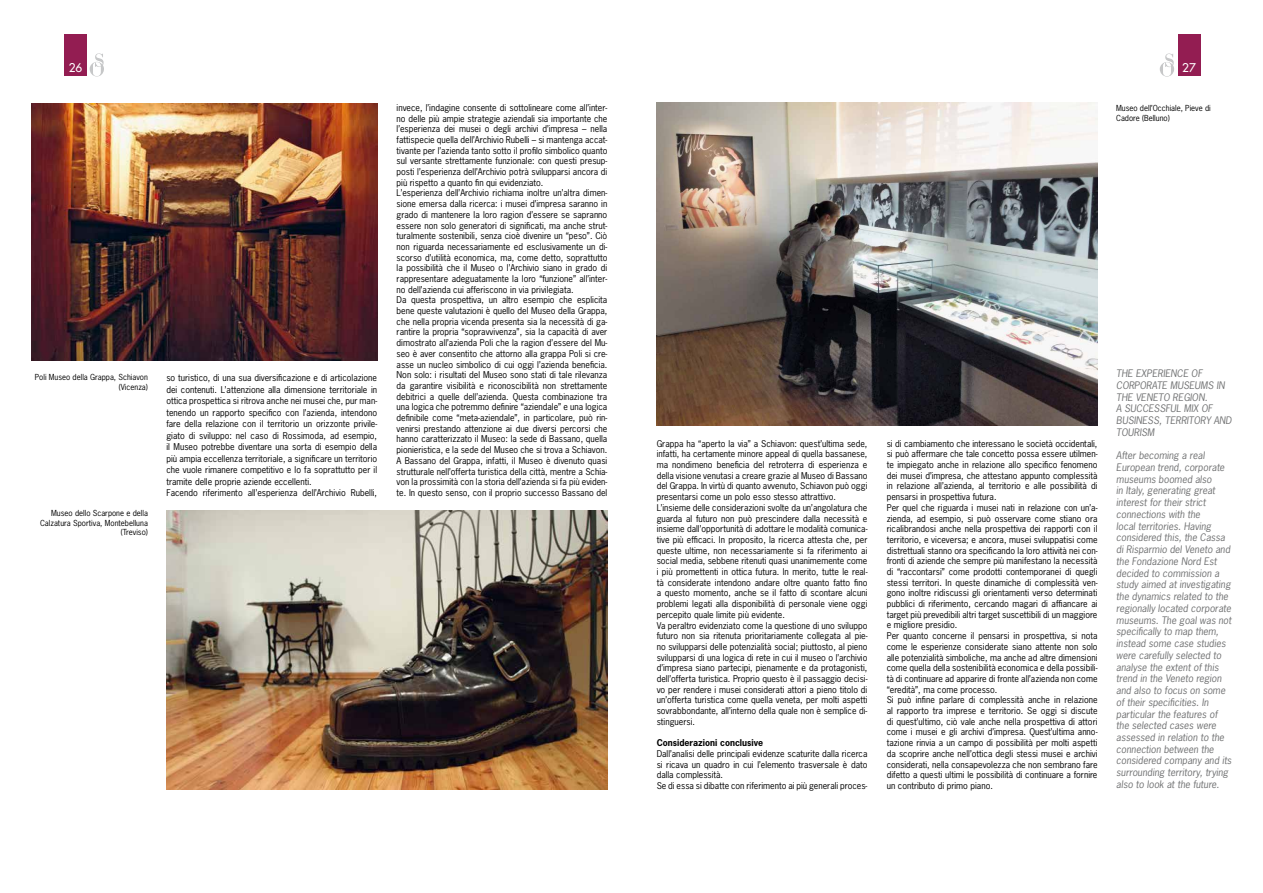
<style>
.page{position:relative;width:1263px;height:893px;background:#fff}
.page>*{position:absolute;margin:0;border:0;box-sizing:border-box;transform-origin:0 0}
.t1{font:11.7px "Futura";color:#fff}
.t2{font:italic 9.75px/11.7px "News Gothic Std";color:#707172}
.t3{font:8.85px/10.6px "News Gothic Std";color:#000}
.t4{font:7.8px/9.4px "News Gothic Std";color:#000;text-align:right}
.s1{font-weight:700}
</style>
<div class="page">
<div style="left:1178px;top:35px;width:22px;height:41px;background:#931d52"></div>
<svg style="left:1160px;top:53px;width:14px;height:24px"></svg>
<img style="left:657px;top:103px;width:441px;height:323px">
<svg style="left:90px;top:53px;width:14px;height:23px"></svg>
<div style="left:64px;top:35px;width:23px;height:41px;background:#931d52"></div>
<img style="left:32px;top:104px;width:345px;height:256px">
<img style="left:166px;top:510px;width:441px;height:279px">
<p class="t1" style="left:69px;top:60px;width:15px">26</p>
<p class="t4" style="left:35px;top:373px;width:115px">Poli Museo della Grappa, Schiavon (Vicenza)</p>
<p class="t4" style="left:40px;top:508px;width:109px">Museo dello Scarpone e della<br>Calzatura Sportiva, Montebelluna (Treviso)</p>
<p class="t3" style="left:166px;top:372px;width:212px;line-height:11.6px">so turistico, di una sua diversificazione e di articolazione dei contenuti. L’attenzione alla dimensione territoriale in ottica prospettica si ritrova anche nei musei che, pur man&shy;tenendo un rapporto specifico con l’azienda, intendono fare della relazione con il territorio un orizzonte privile&shy;giato di sviluppo: nel caso di Rossimoda, ad esempio, il Museo potrebbe diventare una sorta di esempio della più ampia eccellenza territoriale, a significare un territorio che vuole rimanere competitivo e lo fa soprattutto per il tramite delle proprie aziende eccellenti.<br>Facendo riferimento all’esperienza dell’Archivio Rubelli,</p>
<p class="t3" style="left:397px;top:102px;width:212px">invece, l’indagine consente di sottolineare come all’inter&shy;no delle più ampie strategie aziendali sia importante che l’esperienza dei musei o degli archivi d’impresa – nella fattispecie quella dell’Archivio Rubelli – si mantenga accat&shy;tivante per l’azienda tanto sotto il profilo simbolico quanto sul versante strettamente funzionale: con questi presup&shy;posti l’esperienza dell’Archivio potrà svilupparsi ancora di più rispetto a quanto fin qui evidenziato.<br>L’esperienza dell’Archivio richiama inoltre un’altra dimen&shy;sione emersa dalla ricerca: i musei d’impresa saranno in grado di mantenere la loro ragion d’essere se sapranno essere non solo generatori di significati, ma anche strut&shy;turalmente sostenibili, senza cioè divenire un “peso”. Ciò non riguarda necessariamente ed esclusivamente un di&shy;scorso d’utilità economica, ma, come detto, soprattutto la possibilità che il Museo o l’Archivio siano in grado di rappresentare adeguatamente la loro “funzione” all’inter&shy;no dell’azienda cui afferiscono in via privilegiata.<br>Da questa prospettiva, un altro esempio che esplicita bene queste valutazioni è quello del Museo della Grappa, che nella propria vicenda presenta sia la necessità di ga&shy;rantire la propria “sopravvivenza”, sia la capacità di aver dimostrato all’azienda Poli che la ragion d’essere del Mu&shy;seo è aver consentito che attorno alla grappa Poli si cre&shy;asse un nucleo simbolico di cui oggi l’azienda beneficia.<br>Non solo: i risultati del Museo sono stati di tale rilevanza da garantire visibilità e riconoscibilità non strettamente debitrici a quelle dell’azienda. Questa combinazione tra una logica che potremmo definire “aziendale” e una logica definibile come “meta-aziendale”, in particolare, può rin&shy;venirsi prestando attenzione ai due diversi percorsi che hanno caratterizzato il Museo: la sede di Bassano, quella pionieristica, e la sede del Museo che si trova a Schiavon.<br>A Bassano del Grappa, infatti, il Museo è divenuto quasi strutturale nell’offerta turistica della città, mentre a Schia&shy;von la prossimità con la storia dell’azienda si fa più eviden&shy;te. In questo senso, con il proprio successo Bassano del</p>
<p class="t1" style="left:1182px;top:60px;width:15px">27</p>
<p class="t4" style="left:1116px;top:103px;width:96px;text-align:left">Museo dell’Occhiale, Pieve di<br>Cadore (Belluno)</p>
<p class="t3" style="left:657px;top:438px;width:212px">Grappa ha “aperto la via” a Schiavon: quest’ultima sede, infatti, ha certamente minore appeal di quella bassanese, ma nondimeno beneficia del retroterra di esperienza e della visione venutasi a creare grazie al Museo di Bassano del Grappa. In virtù di quanto avvenuto, Schiavon può oggi presentarsi come un polo esso stesso attrattivo.<br>L’insieme delle considerazioni svolte da un’angolatura che guarda al futuro non può prescindere dalla necessità e insieme dall’opportunità di adottare le modalità comunica&shy;tive più efficaci. In proposito, la ricerca attesta che, per queste ultime, non necessariamente si fa riferimento ai social media, sebbene ritenuti quasi unanimemente come i più promettenti in ottica futura. In merito, tutte le real&shy;tà considerate intendono andare oltre quanto fatto fino a questo momento, anche se il fatto di scontare alcuni problemi legati alla disponibilità di personale viene oggi percepito quale limite più evidente.<br>Va peraltro evidenziato come la questione di uno sviluppo futuro non sia ritenuta prioritariamente collegata al pie&shy;no svilupparsi delle potenzialità social; piuttosto, al pieno svilupparsi di una logica di rete in cui il museo o l’archivio d’impresa siano partecipi, pienamente e da protagonisti, dell’offerta turistica. Proprio questo è il passaggio decisi&shy;vo per rendere i musei considerati attori a pieno titolo di un’offerta turistica come quella veneta, per molti aspetti sovrabbondante, all’interno della quale non è semplice di&shy;stinguersi.</p>
<p class="t3" style="left:657px;top:737px;width:212px"><span class="s1">Considerazioni conclusive<br></span>Dall’analisi delle principali evidenze scaturite dalla ricerca si ricava un quadro in cui l’elemento trasversale è dato dalla complessità.<br>Se di essa si dibatte con riferimento ai più generali proces-</p>
<p class="t3" style="left:887px;top:438px;width:212px">si di cambiamento che interessano le società occidentali, si può affermare che tale concetto possa essere utilmen&shy;te impiegato anche in relazione allo specifico fenomeno dei musei d’impresa, che attestano appunto complessità in relazione all’azienda, al territorio e alle possibilità di pensarsi in prospettiva futura.<br>Per quel che riguarda i musei nati in relazione con un’a&shy;zienda, ad esempio, si può osservare come stiano ora ricalibrandosi anche nella prospettiva dei rapporti con il territorio, e viceversa; e ancora, musei sviluppatisi come distrettuali stanno ora specificando la loro attività nei con&shy;fronti di aziende che sempre più manifestano la necessità di “raccontarsi” come prodotti contemporanei di quegli stessi territori. In queste dinamiche di complessità ven&shy;gono inoltre ridiscussi gli orientamenti verso determinati pubblici di riferimento, cercando magari di affiancare ai target più prevedibili altri target suscettibili di un maggiore e migliore presidio.<br>Per quanto concerne il pensarsi in prospettiva, si nota come le esperienze considerate siano attente non solo alle potenzialità simboliche, ma anche ad altre dimensioni come quella della sostenibilità economica e della possibili&shy;tà di continuare ad apparire di fronte all’azienda non come “eredità”, ma come processo.<br>Si può infine parlare di complessità anche in relazione al rapporto tra imprese e territorio. Se oggi si discute di quest’ultimo, ciò vale anche nella prospettiva di attori come i musei e gli archivi d’impresa. Quest’ultima anno&shy;tazione rinvia a un campo di possibilità per molti aspetti da scoprire anche nell’ottica degli stessi musei e archivi considerati, nella consapevolezza che non sembrano fare difetto a questi ultimi le possibilità di continuare a fornire un contributo di primo piano.</p>
<p class="t2" style="left:1116px;top:368px;width:117px">THE EXPERIENCE OF<br>CORPORATE MUSEUMS IN<br>THE VENETO REGION.<br>A SUCCESSFUL MIX OF<br>BUSINESS, TERRITORY AND<br>TOURISM</p>
<p class="t2" style="left:1116px;top:450px;width:117px">After becoming a real<br>European trend, corporate museums boomed also<br>in Italy, generating great interest for their strict connections with the<br>local territories. Having considered this, the Cassa di Risparmio del Veneto and the Fondazione Nord Est decided to commission a study aimed at investigating the dynamics related to the regionally located corporate museums. The goal was not specifically to map them, instead some case studies were carefully selected to analyse the extent of this trend in the Veneto region and also to focus on some of their specificities. In particular the features of the selected cases were assessed in relation to the connection between the considered company and its surrounding territory, trying also to look at the future.</p>
</div>
